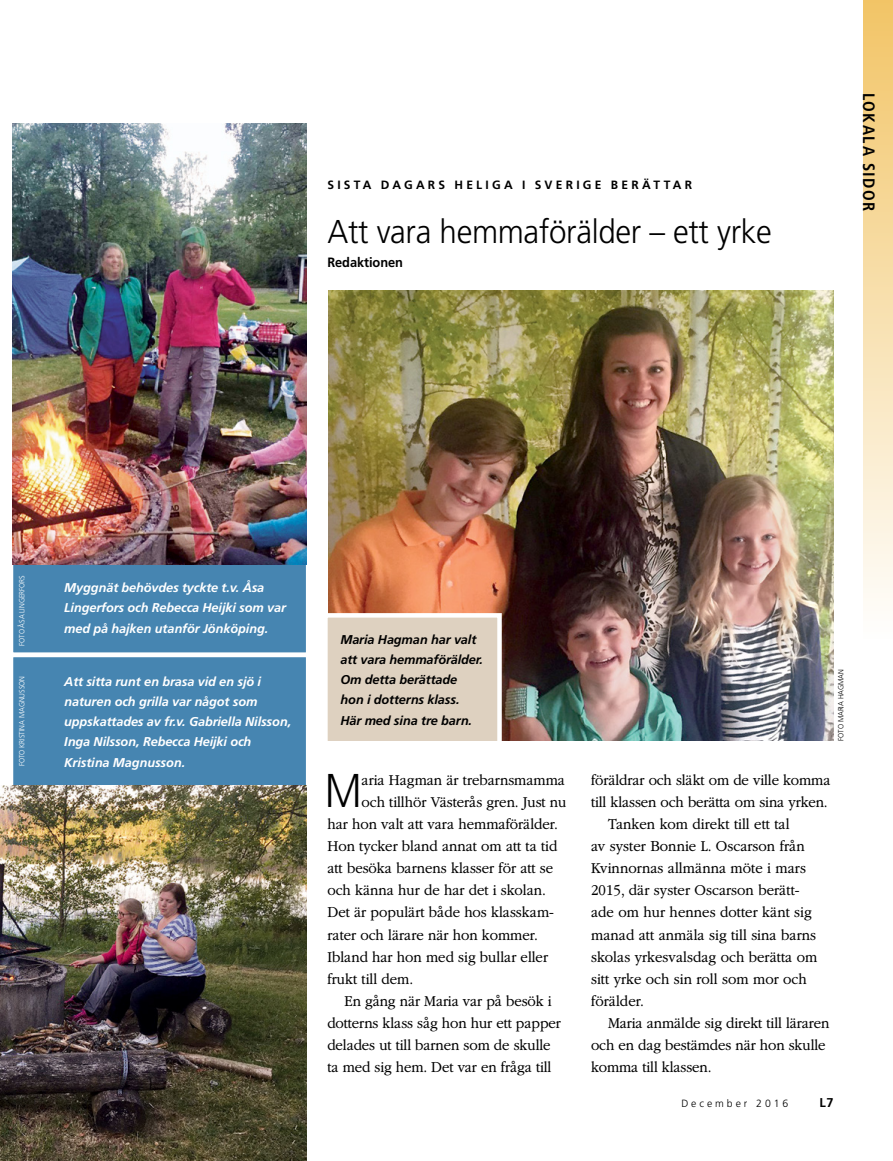
<style>
.page{position:relative;width:893px;height:1161px;background:#fff}
.page>*{position:absolute;margin:0;border:0;box-sizing:border-box;transform-origin:0 0}
.ARTCL_para_first_NEW{font:300 47.4px "Frutigerlds Lat";color:#000;scale:.88 1}
.ARTCL_title_NEWS{font:300 33px "Frutigerlds Lat";letter-spacing:-.01em;color:#000;scale:.95 1}
.t1{font:700 condensed 16.5px "Frutigerlds Lat";letter-spacing:.09em;color:#000}
.ARTCL_para_NEWS{font:300 15.75px/22px "Garamondlds Lat Plus";letter-spacing:-.01em;color:#000;scale:.95 1}
.ARTCL_para_first_NEW-2{font:300 15.75px "Garamondlds Lat Plus";letter-spacing:-.005em;color:#000;scale:.95 1}
.ARTCL-BY_para_first{font:700 13.5px "Frutigerlds Lat";letter-spacing:-.005em;color:#000;scale:.95 1}
.FIGimg_CAP_para_NEWS{font:italic 700 12.75px/20.2px "Frutigerlds Lat";letter-spacing:-.01em;color:#fff}
.FIGimg_CAP_para_NEWS-2{font:italic 700 12.75px/20.2px "Frutigerlds Lat";letter-spacing:-.01em;color:#000}
.t2{font:700 12.75px "Frutigerlds Lat";color:#000}
.ARTCL_seriesTitle{font:700 12px "Frutigerlds Lat";letter-spacing:.27em;color:#000}
.t3{font:300 10.5px "Frutigerlds Lat";letter-spacing:.28em;color:#000}
.FIGimg-CRDT_para_FL{font:300 7.5px "Frutigerlds Lat";letter-spacing:-.01em;color:#fff;scale:.95 1}
.FIGimg-CRDT_para_FL-2{font:300 7.5px "Frutigerlds Lat";letter-spacing:-.01em;color:#000;scale:.95 1}
</style>
<div class="page">
<div style="left:863px;top:0;width:30px;height:639px;background:linear-gradient(to bottom,#f2c466,#fefefd)"></div>
<img style="left:328px;top:291px;width:505px;height:450px">
<svg style="left:327px;top:611px;width:177px;height:130px;background:#ded0c0"></svg>
<div style="left:12px;top:556px;width:295px;height:94px;background:#4685b1"></div>
<div style="left:13px;top:650px;width:294px;height:142px;background:#4685b1"></div>
<img style="left:13px;top:123px;width:293px;height:441px">
<img style="left:0;top:785px;width:306px;height:376px">
<p class="ARTCL_seriesTitle" style="left:327px;top:176px;width:366px">SISTA DAGARS HELIGA I SVERIGE BERÄTTAR</p>
<p class="ARTCL_title_NEWS" style="left:327px;top:208px;width:469px">Att vara hemmaförälder – ett yrke</p>
<p class="ARTCL-BY_para_first" style="left:327px;top:252px;width:81px">Redaktionen</p>
<p class="t1" style="left:881px;top:93px;width:120px;rotate:90deg">LOKALA SIDOR</p>
<p class="FIGimg-CRDT_para_FL" style="left:16px;top:646px;width:76px;rotate:-90deg">FOTO ÅSA LINGERFORS</p>
<p class="FIGimg-CRDT_para_FL" style="left:16px;top:766px;width:97px;rotate:-90deg">FOTO KRISTINA MAGNUSSON</p>
<p class="FIGimg_CAP_para_NEWS" style="left:64px;top:577px;width:223px">Myggnät behövdes tyckte t.v. Åsa<br>Lingerfors och Rebecca Heijki som var med på hajken utanför Jönköping.</p>
<p class="FIGimg_CAP_para_NEWS" style="left:64px;top:671px;width:228px">Att sitta runt en brasa vid en sjö i naturen och grilla var något som uppskattades av fr.v. Gabriella Nilsson,<br>Inga Nilsson, Rebecca Heijki och<br>Kristina Magnusson.</p>
<p class="FIGimg_CAP_para_NEWS-2" style="left:340px;top:629px;width:144px">Maria Hagman har valt att vara hemmaförälder.<br>Om detta berättade hon i dotterns klass.<br>Här med sina tre barn.</p>
<p class="ARTCL_para_first_NEW" style="left:325px;top:756px;width:44px">M</p>
<p class="ARTCL_para_first_NEW-2" style="left:362px;top:769px;width:216px">aria Hagman är trebarnsmamma</p>
<p class="ARTCL_para_first_NEW-2" style="left:362px;top:791px;width:217px">och tillhör Västerås gren. Just nu</p>
<p class="ARTCL_para_first_NEW-2" style="left:327px;top:813px;width:244px">har hon valt att vara hemmaförälder.</p>
<p class="ARTCL_para_first_NEW-2" style="left:327px;top:835px;width:244px">Hon tycker bland annat om att ta tid</p>
<p class="ARTCL_para_first_NEW-2" style="left:327px;top:857px;width:239px">att besöka barnens klasser för att se</p>
<p class="ARTCL_para_first_NEW-2" style="left:327px;top:879px;width:232px">och känna hur de har det i skolan.</p>
<p class="ARTCL_para_first_NEW-2" style="left:327px;top:901px;width:240px">Det är populärt både hos klasskam-</p>
<p class="ARTCL_para_first_NEW-2" style="left:327px;top:923px;width:223px">rater och lärare när hon kommer.</p>
<p class="ARTCL_para_first_NEW-2" style="left:327px;top:945px;width:234px">Ibland har hon med sig bullar eller</p>
<p class="ARTCL_para_first_NEW-2" style="left:327px;top:967px;width:92px">frukt till dem.</p>
<p class="ARTCL_para_NEWS" style="left:327px;top:989px;width:247px;text-indent:17px">En gång när Maria var på besök i dotterns klass såg hon hur ett papper delades ut till barnen som de skulle ta med sig hem. Det var en fråga till</p>
<p class="FIGimg-CRDT_para_FL-2" style="left:835px;top:741px;width:77px;rotate:-90deg">FOTO MARIA HAGMAN</p>
<p class="ARTCL_para_NEWS" style="left:591px;top:769px;width:254px">föräldrar och släkt om de ville komma till klassen och berätta om sina yrken.</p>
<p class="ARTCL_para_NEWS" style="left:591px;top:813px;width:240px;text-indent:17px">Tanken kom direkt till ett tal<br>av syster Bonnie L. Oscarson från<br>Kvinnornas allmänna möte i mars<br>2015, där syster Oscarson berätt&shy;ade om hur hennes dotter känt sig manad att anmäla sig till sina barns skolas yrkesvalsdag och berätta om sitt yrke och sin roll som mor och förälder.</p>
<p class="ARTCL_para_NEWS" style="left:591px;top:1011px;width:253px;text-indent:17px">Maria anmälde sig direkt till läraren och en dag bestämdes när hon skulle komma till klassen.</p>
<p class="t3" style="left:681px;top:1095px;width:109px">December 2016</p>
<p class="t2" style="left:819px;top:1092px;width:16px">L7</p>
</div>
